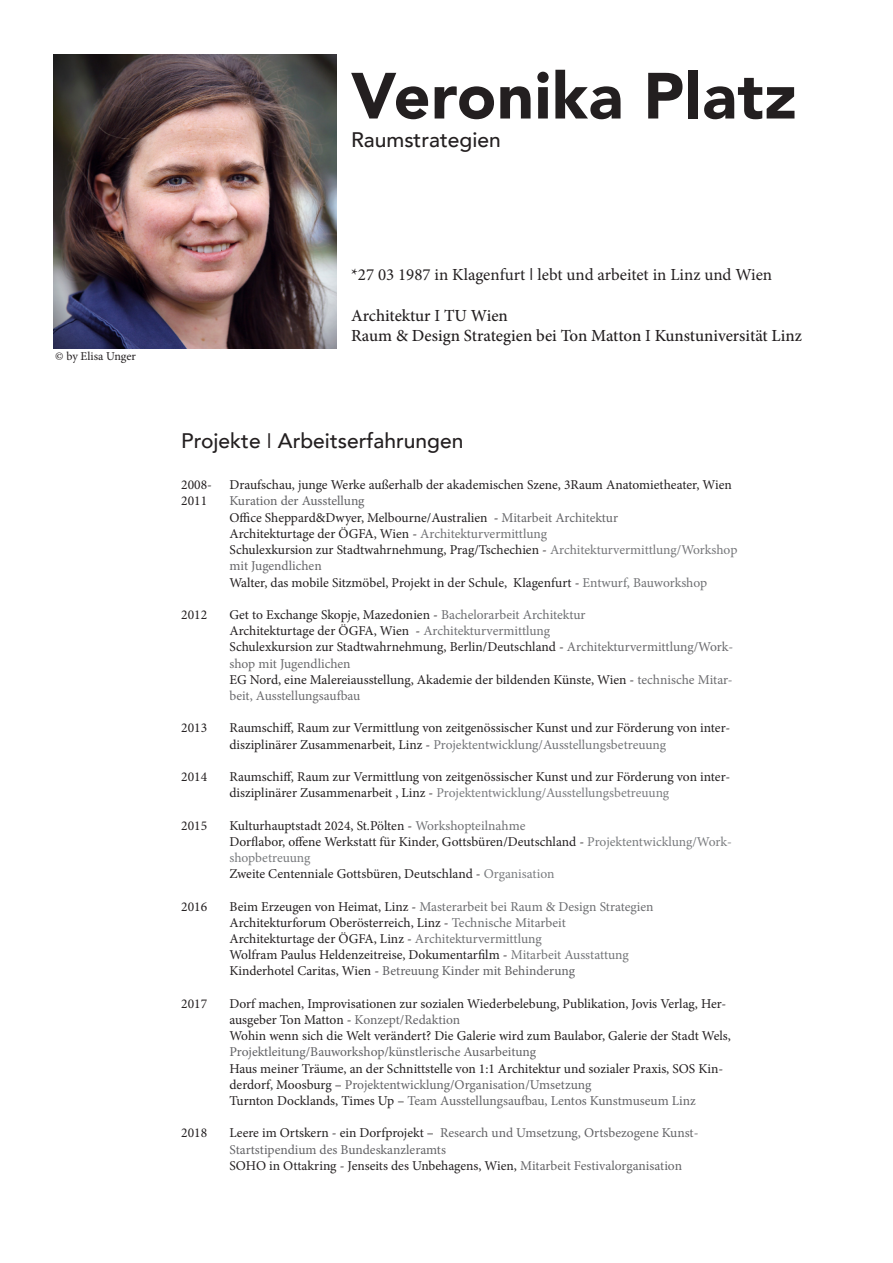
<style>
.page{position:relative;width:893px;height:1263px;background:#fff}
.page>*{position:absolute;margin:0;border:0;box-sizing:border-box;transform-origin:0 0}
.t1{font:900 64.5px "Avenir";letter-spacing:.01em;color:#231f20}
.t2{font:500 21px "Avenir";color:#231f20}
.t3{font:500 16.95px "Minion Pro";color:#231f20}
.t4{font:16.95px "Minion Pro";color:#231f20}
.t5{font:13.5px/16.2px "Minion Pro";color:#231f20}
.t6{font:13.5px/16.2px "Minion Pro";color:#636366}
.t7{font:13.5px "Minion Pro";color:#6c6d70}
.t8{font:13.5px "Minion Pro";color:#5f5f62}
.t9{font:13.5px "Minion Pro";letter-spacing:-.005em;color:#616164}
.t10{font:12px "Minion Pro";letter-spacing:-.005em;color:#231f20}
.s1{font-family:"Avenir"}
.s2{font-weight:400}
.s3{color:#656568}
.s4{color:#6f7073}
.s5{color:#757679}
.s6{color:#6c6d70}
.s7{color:#69696c}
.s8{color:#67676a}
.s9{color:#6b6b6e}
.s10{color:#727477}
.s11{color:#7a7c7f}
.s12{color:#787a7d}
.s13{color:#231f20}
.s14{color:#616164}
.s15{color:#636366}
</style>
<div class="page">
<img style="left:53px;top:54px;width:283px;height:294px">
<p class="t1" style="left:351px;top:41px;width:447px">Veronika Platz</p>
<p class="t2" style="left:351px;top:122px;width:151px">Raumstrategien</p>
<p class="t10" style="left:55px;top:348px;width:82px">© by Elisa Unger</p>
<p class="t4" style="left:351px;top:264px;width:423px">*27 03 1987 in Klagenfurt <span class="s1">I</span> lebt und arbeitet in Linz und Wien</p>
<p class="t3" style="left:351px;top:304px;width:158px">Architektur <span class="s2">I</span> TU Wien</p>
<p class="t3" style="left:351px;top:324px;width:453px">Raum &amp; Design Strategien bei Ton Matton <span class="s2">I</span> Kunstuniversität Linz</p>
<p class="t2" style="left:181px;top:422px;width:284px">Projekte <span class="s2">I</span> Arbeitserfahrungen</p>
<p class="t5" style="left:181px;top:477px;width:32px">2008-</p>
<p class="t5" style="left:181px;top:493px;width:27px">2011</p>
<p class="t5" style="left:181px;top:606px;width:27px">2012</p>
<p class="t5" style="left:181px;top:720px;width:27px">2013</p>
<p class="t5" style="left:181px;top:768px;width:27px">2014</p>
<p class="t5" style="left:181px;top:817px;width:27px">2015</p>
<p class="t5" style="left:181px;top:898px;width:27px">2016</p>
<p class="t5" style="left:181px;top:995px;width:27px">2017</p>
<p class="t5" style="left:181px;top:1125px;width:27px">2018</p>
<p class="t5" style="left:229px;top:477px;width:504px">Draufschau, junge Werke außerhalb der akademischen Szene, 3Raum Anatomietheater, Wien</p>
<p class="t9" style="left:229px;top:492px;width:137px">Kuration der Ausstellung</p>
<p class="t5" style="left:229px;top:509px;width:390px">Office Sheppard&amp;Dwyer, Melbourne/Australien - <span class="s3">Mitarbeit Architektur</span></p>
<p class="t5" style="left:229px;top:525px;width:319px">Architekturtage der ÖGFA, Wien - <span class="s4">Architekturvermittlung</span></p>
<p class="t5" style="left:229px;top:542px;width:509px">Schulexkursion zur Stadtwahrnehmung, Prag/Tschechien - <span class="s5">Architekturvermittlung/Workshop </span><span class="s3">mit Jugendlichen</span></p>
<p class="t5" style="left:229px;top:574px;width:479px">Walter, das mobile Sitzmöbel, Projekt in der Schule, Klagenfurt - <span class="s4">Entwurf, Bauworkshop</span></p>
<p class="t5" style="left:229px;top:606px;width:358px">Get to Exchange Skopje, Mazedonien - <span class="s6">Bachelorarbeit Architektur</span></p>
<p class="t5" style="left:229px;top:623px;width:322px">Architekturtage der ÖGFA, Wien - <span class="s4">Architekturvermittlung</span></p>
<p class="t5" style="left:229px;top:639px;width:505px">Schulexkursion zur Stadtwahrnehmung, Berlin/Deutschland - <span class="s7">Architekturvermittlung/Work&shy;shop mit Jugendlichen</span></p>
<p class="t5" style="left:229px;top:671px;width:505px">EG Nord, eine Malereiausstellung, Akademie der bildenden Künste, Wien - <span class="s8">te</span><span class="s9">chnische Mitar&shy;beit, Ausstellungsaufbau</span></p>
<p class="t5" style="left:229px;top:720px;width:502px">Raumschiff, Raum zur Vermittlung von zeitgenössischer Kunst und zur Förderung von inter&shy;disziplinärer Zusammenarbeit, Linz - <span class="s10">Projektentwicklung/Ausstellungsbetreuung</span></p>
<p class="t5" style="left:229px;top:768px;width:502px">Raumschiff, Raum zur Vermittlung von zeitgenössischer Kunst und zur Förderung von inter&shy;disziplinärer Zusammenarbeit , Linz - <span class="s11">Projektentwicklung/Ausstellungsbetreuung</span></p>
<p class="t5" style="left:229px;top:817px;width:297px">Kulturhauptstadt 2024, St.Pölten - <span class="s4">Workshopteilnahme</span></p>
<p class="t5" style="left:229px;top:833px;width:504px">Dorflabor, offene Werkstatt für Kinder, Gottsbüren/Deutschland - <span class="s12">Projektentwicklung/Work&shy;shopbetreuung</span></p>
<p class="t5" style="left:229px;top:866px;width:326px">Zweite Centenniale Gottsbüren, Deutschland - <span class="s11">Organisation</span></p>
<p class="t7" style="left:229px;top:897px;width:426px"><span class="s13">Beim Erzeugen von Heimat, Linz -</span> Masterarbeit bei Raum &amp; Design Strategien</p>
<p class="t5" style="left:229px;top:914px;width:338px">Architekturforum Oberösterreich, Linz - <span class="s6">Technische Mitarbeit</span></p>
<p class="t5" style="left:229px;top:930px;width:314px">Architekturtage der ÖGFA, Linz - <span class="s4">Architekturvermittlung</span></p>
<p class="t5" style="left:229px;top:947px;width:401px">Wolfram Paulus Heldenzeitreise, Dokumentarfilm - <span class="s10">Mitarbeit Ausstattung</span></p>
<p class="t8" style="left:229px;top:962px;width:347px"><span class="s13">Kinderhotel Caritas, Wien -</span> Betreuung Kinder mit Behinderung</p>
<p class="t5" style="left:229px;top:995px;width:498px">Dorf machen, Improvisationen zur sozialen Wiederbelebung, Publikation, Jovis Verlag, Her&shy;ausgeber Ton Matton - <span class="s3">Konzept/Redaktion</span></p>
<p class="t5" style="left:229px;top:1028px;width:503px">Wohin wenn sich die Welt verändert? Die Galerie wird zum Baulabor, Galerie der Stadt Wels,<br><span class="s14">Projektleitung/Bauworkshop/künstlerische Ausarbeitung</span></p>
<p class="t5" style="left:229px;top:1060px;width:495px">Haus meiner Träume, an der Schnittstelle von 1:1 Architektur und sozialer Praxis, SOS Kin&shy;derdorf, Moosburg – <span class="s15">Projektentwicklung/Organisation/Umsetzung</span></p>
<p class="t6" style="left:229px;top:1092px;width:468px"><span class="s13">Turnton Docklands, Times Up –</span> Team Ausstellungsaufbau, Lentos Kunstmuseum Linz</p>
<p class="t6" style="left:229px;top:1125px;width:471px"><span class="s13">Leere im Ortskern - ein Dorfprojekt –</span> Research und Umsetzung, Ortsbezogene Kunst-<br>Startstipendium des Bundeskanzleramts</p>
<p class="t5" style="left:229px;top:1157px;width:454px">SOHO in Ottakring - Jenseits des Unbehagens, Wien, <span class="s15">Mitarbeit Festivalorganisation</span></p>
</div>
